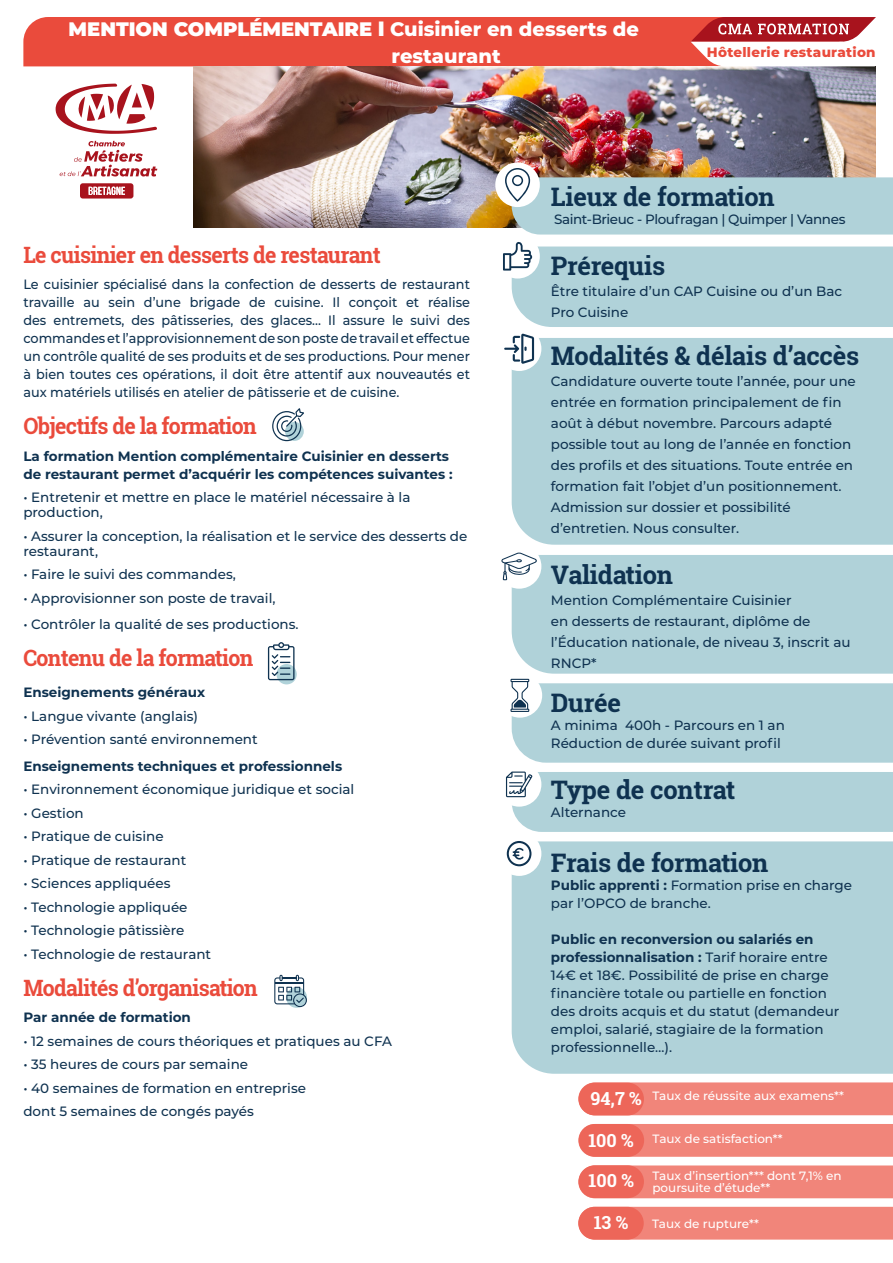
<style>
.page{position:relative;width:893px;height:1263px;background:#fff}
.page>*{position:absolute;margin:0;border:0;box-sizing:border-box;transform-origin:0 0}
.t1{font:700 25.5px "Roboto Slab";letter-spacing:-.01em;color:#0f3250}
.t2{font:700 22.5px "Roboto Slab";letter-spacing:-.03em;color:#ea4b3c;scale:.95 1}
.t3{font:800 19.5px/26.5px "Montserrat";color:#fff}
.t4{font:700 18px "Roboto Slab";color:#fff}
.t5{font:500 13.5px/21px "Montserrat";color:#0f3250}
.t6{font:500 13.5px/18px "Montserrat";color:#0f3250;text-align:justify;scale:.95 1}
.t7{font:700 13.5px/18px "Montserrat";color:#0f3250}
.t8{font:500 13.5px "Montserrat";letter-spacing:-.03em;color:#0f3250}
.t9{font:800 13.5px "Montserrat";letter-spacing:.02em;color:#ea4b3c}
.t10{font:500 12px/12px "Montserrat";color:#fff}
.s1{font-weight:900}
.s2{font-weight:700}
.s3{font-family:"Roboto Slab";font-weight:700;font-size:18px}
</style>
<div class="page">
<div style="left:579px;top:1165px;width:314px;height:33px;background:#f1857a"></div>
<div style="left:578px;top:1165px;width:66px;height:33px;background:#ed6659;border-radius:16px"></div>
<div style="left:578px;top:1124px;width:315px;height:33px;background:#f1857a"></div>
<div style="left:579px;top:1124px;width:65px;height:33px;background:#ed6659;border-radius:16px"></div>
<div style="left:581px;top:1082px;width:312px;height:33px;background:#f1857a"></div>
<div style="left:578px;top:1083px;width:66px;height:32px;background:#ed6659;border-radius:16px"></div>
<div style="left:578px;top:1207px;width:315px;height:32px;background:#f1857a"></div>
<div style="left:578px;top:1207px;width:66px;height:32px;background:#ed6659;border-radius:16px"></div>
<img style="left:193px;top:67px;width:683px;height:160px">
<svg style="left:272px;top:408px;width:32px;height:33px"></svg>
<svg style="left:274px;top:975px;width:33px;height:32px"></svg>
<svg style="left:276px;top:664px;width:21px;height:20px"></svg>
<svg style="left:268px;top:642px;width:26px;height:38px"></svg>
<svg style="left:56px;top:84px;width:101px;height:50px"></svg>
<svg style="left:59px;top:141px;width:98px;height:36px"></svg>
<svg style="left:80px;top:183px;width:53px;height:16px"></svg>
<div style="left:512px;top:555px;width:381px;height:119px;background:#b0d2d9"></div>
<div style="left:497px;top:544px;width:44px;height:45px;background:#fff;border-radius:50%"></div>
<svg style="left:501px;top:552px;width:36px;height:28px"></svg>
<div style="left:498px;top:673px;width:44px;height:45px;background:#fff;border-radius:50%"></div>
<svg style="left:510px;top:679px;width:383px;height:84px;background:#b6d5db"></svg>
<div style="left:497px;top:762px;width:44px;height:45px;background:#fff;border-radius:50%"></div>
<svg style="left:506px;top:771px;width:387px;height:61px;background:#b4d3da"></svg>
<div style="left:512px;top:841px;width:381px;height:233px;background:#b0d2d9"></div>
<div style="left:497px;top:831px;width:44px;height:45px;background:#fff;border-radius:50%"></div>
<svg style="left:507px;top:841px;width:24px;height:25px"></svg>
<div style="left:512px;top:338px;width:381px;height:207px;background:#b0d2d9"></div>
<div style="left:497px;top:326px;width:44px;height:45px;background:#fff;border-radius:50%"></div>
<svg style="left:504px;top:333px;width:30px;height:31px"></svg>
<svg style="left:503px;top:242px;width:390px;height:85px;background:#b6d5db"></svg>
<div style="left:495px;top:163px;width:45px;height:44px;background:#fff;border-radius:50%"></div>
<svg style="left:505px;top:168px;width:388px;height:67px;background:#afc5c8"></svg>
<svg style="left:23px;top:17px;width:853px;height:49px;background:#e75c51"></svg>
<h3 class="t3" style="left:392px;top:15px;width:249px;text-indent:-323px"><span class="s1">MENTION COMPLÉMENTAIRE l</span> Cuisinier en desserts de restaurant</h3>
<p class="t9" style="left:707px;top:43px;width:170px">Hôtellerie restauration</p>
<h2 class="t2" style="left:23px;top:239px;width:378px">Le cuisinier en desserts de restaurant</h2>
<p class="t6" style="left:23px;top:275px;width:472px">Le cuisinier spécialisé dans la confection de desserts de restaurant travaille au sein d’une brigade de cuisine. Il conçoit et réalise des entremets, des pâtisseries, des glaces... Il assure le suivi des commandes et l’approvisionnement de son poste de travail et effectue un contrôle qualité de ses produits et de ses productions. Pour mener à bien toutes ces opérations, il doit être attentif aux nouveautés et aux matériels utilisés en atelier de pâtisserie et de cuisine.</p>
<h2 class="t2" style="left:23px;top:411px;width:247px">Objectifs de la formation</h2>
<p class="t7" style="left:23px;top:446px;width:431px">La formation Mention complémentaire Cuisinier en desserts de restaurant permet d’acquérir les compétences suivantes :</p>
<p class="t5" style="left:23px;top:489px;width:389px;line-height:15px">• Entretenir et mettre en place le matériel nécessaire à la production,</p>
<p class="t5" style="left:23px;top:528px;width:446px;line-height:15px">• Assurer la conception, la réalisation et le service des desserts de restaurant,</p>
<p class="t5" style="left:23px;top:563px;width:214px">• Faire le suivi des commandes,</p>
<p class="t5" style="left:23px;top:587px;width:254px">• Approvisionner son poste de travail,</p>
<p class="t5" style="left:23px;top:613px;width:277px">• Contrôler la qualité de ses productions.</p>
<h2 class="t2" style="left:23px;top:643px;width:244px">Contenu de la formation</h2>
<p class="t7" style="left:23px;top:683px;width:183px">Enseignements généraux</p>
<p class="t5" style="left:23px;top:705px;width:176px">• Langue vivante (anglais)</p>
<p class="t5" style="left:23px;top:728px;width:236px">• Prévention santé environnement</p>
<p class="t7" style="left:23px;top:756px;width:320px">Enseignements techniques et professionnels</p>
<p class="t5" style="left:23px;top:778px;width:332px">• Environnement économique juridique et social</p>
<p class="t5" style="left:23px;top:802px;width:62px">• Gestion</p>
<p class="t5" style="left:23px;top:825px;width:142px">• Pratique de cuisine</p>
<p class="t5" style="left:23px;top:849px;width:165px">• Pratique de restaurant</p>
<p class="t5" style="left:23px;top:872px;width:149px">• Sciences appliquées</p>
<p class="t5" style="left:23px;top:896px;width:166px">• Technologie appliquée</p>
<p class="t5" style="left:23px;top:919px;width:162px">• Technologie pâtissière</p>
<p class="t5" style="left:23px;top:943px;width:189px">• Technologie de restaurant</p>
<h2 class="t2" style="left:23px;top:972px;width:248px">Modalités d’organisation</h2>
<p class="t7" style="left:23px;top:1008px;width:169px">Par année de formation</p>
<p class="t5" style="left:23px;top:1030px;width:370px">• 12 semaines de cours théoriques et pratiques au CFA</p>
<p class="t5" style="left:23px;top:1053px;width:226px">• 35 heures de cours par semaine</p>
<p class="t5" style="left:23px;top:1076px;width:284px;line-height:23.5px">• 40 semaines de formation en entreprise dont 5 semaines de congés payés</p>
<h1 class="t1" style="left:551px;top:179px;width:225px">Lieux de formation</h1>
<p class="t8" style="left:554px;top:209px;width:293px">Saint-Brieuc - Ploufragan | Quimper | Vannes</p>
<h1 class="t1" style="left:551px;top:248px;width:116px">Prérequis</h1>
<p class="t5" style="left:551px;top:280px;width:293px">Être titulaire d’un CAP Cuisine ou d’un Bac<br>Pro Cuisine</p>
<h1 class="t1" style="left:551px;top:338px;width:310px">Modalités &amp; délais d’accès</h1>
<p class="t5" style="left:551px;top:370px;width:306px">Candidature ouverte toute l’année, pour une entrée en formation principalement de fin août à début novembre. Parcours adapté possible tout au long de l’année en fonction des profils et des situations. Toute entrée en formation fait l’objet d’un positionnement.<br>Admission sur dossier et possibilité d’entretien. Nous consulter.</p>
<h1 class="t1" style="left:551px;top:557px;width:124px">Validation</h1>
<p class="t5" style="left:551px;top:589px;width:301px">Mention Complémentaire Cuisinier<br>en desserts de restaurant, diplôme de l’Éducation nationale, de niveau 3, inscrit au<br>RNCP*</p>
<h1 class="t1" style="left:551px;top:686px;width:72px">Durée</h1>
<p class="t5" style="left:551px;top:716px;width:235px;line-height:18px">A minima 400h - Parcours en 1 an<br>Réduction de durée suivant profil</p>
<h1 class="t1" style="left:551px;top:772px;width:186px">Type de contrat</h1>
<p class="t5" style="left:551px;top:801px;width:77px">Alternance</p>
<h1 class="t1" style="left:551px;top:845px;width:219px">Frais de formation</h1>
<p class="t5" style="left:551px;top:876px;width:303px;line-height:18px"><span class="s2">Public apprenti :</span> Formation prise en charge par l’OPCO de branche.</p>
<p class="t5" style="left:551px;top:930px;width:290px;line-height:18px"><span class="s2">Public en reconversion ou salariés en professionnalisation :</span> Tarif horaire entre 14€ et 18€. Possibilité de prise en charge financière totale ou partielle en fonction des droits acquis et du statut (demandeur emploi, salarié, stagiaire de la formation professionnelle…).</p>
<p class="t10" style="left:590px;top:1089px;width:255px"><span class="s3">94,7 %</span> Taux de réussite aux examens**</p>
<h3 class="t4" style="left:588px;top:1128px;width:47px">100 %</h3>
<h3 class="t4" style="left:588px;top:1168px;width:47px">100 %</h3>
<p class="t10" style="left:653px;top:1132px;width:132px">Taux de satisfaction**</p>
<p class="t10" style="left:652px;top:1169px;width:191px">Taux d’insertion*** dont 7,1% en poursuite d’étude**</p>
<h3 class="t4" style="left:594px;top:1210px;width:36px">13 %</h3>
<p class="t10" style="left:652px;top:1217px;width:108px">Taux de rupture**</p>
</div>
